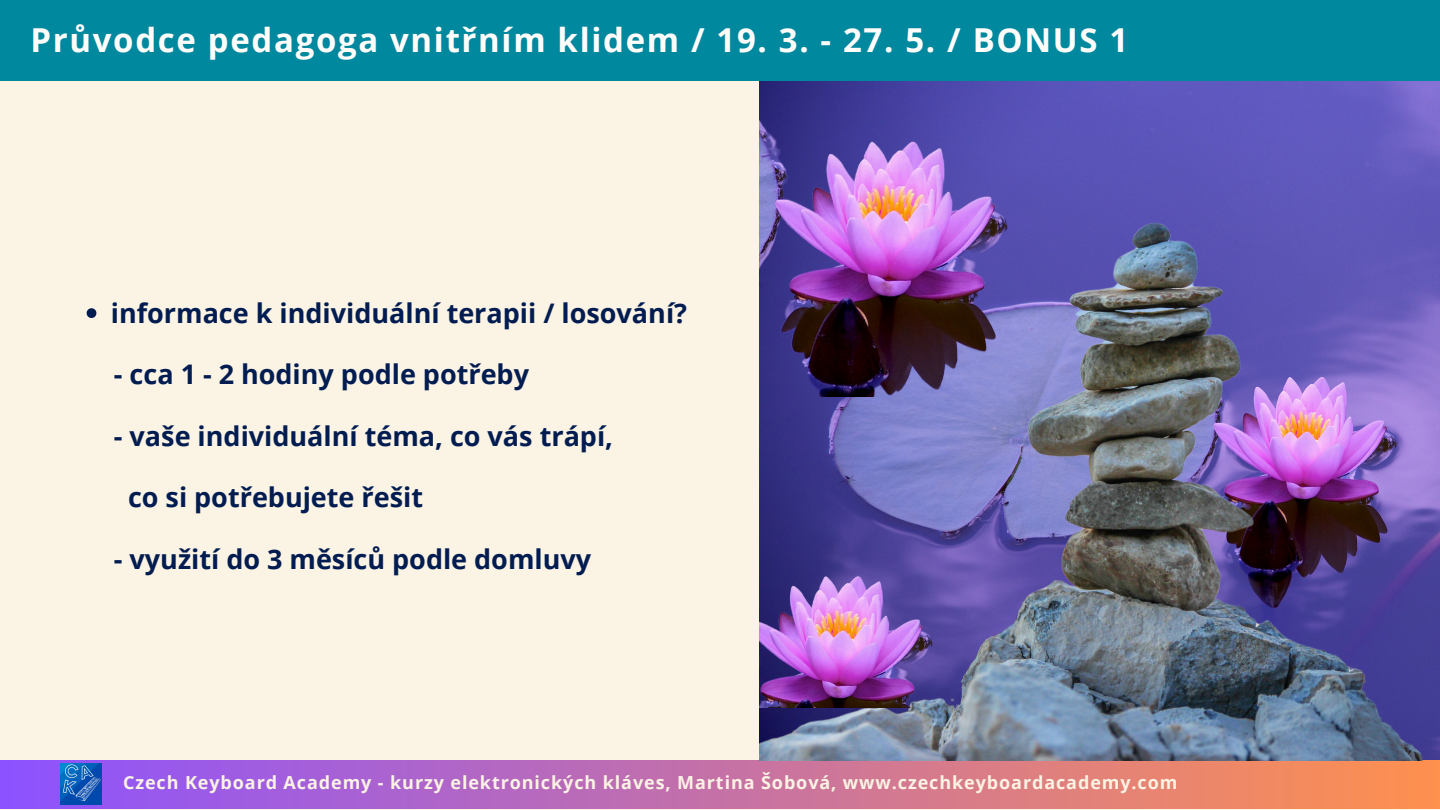
<style>
.page{position:relative;width:1440px;height:810px;background:#fbf3e4}
.page>*{position:absolute;margin:0;border:0;box-sizing:border-box;transform-origin:0 0}
.t1{font:700 33px "Open Sans";letter-spacing:.05em;color:#fffdfa}
.t2{font:700 27px "Open Sans";color:#011c50}
.t3{font:700 18px "Open Sans";letter-spacing:.05em;color:#fbf3e4}
</style>
<div class="page">
<img style="left:760px;top:81px;width:680px;height:31px">
<div style="left:0;top:760px;width:1440px;height:49px;background:linear-gradient(to right,#8752fd,#ff914f)"></div>
<img style="left:60px;top:763px;width:41px;height:41px">
<div style="left:0;top:0;width:1440px;height:81px;background:#00889f"></div>
<svg style="left:87px;top:308px;width:9px;height:10px"></svg>
<img style="left:760px;top:112px;width:680px;height:648px">
<img style="left:760px;top:121px;width:247px;height:276px">
<img style="left:760px;top:564px;width:176px;height:144px">
<h2 class="t1" style="left:31px;top:17px;width:1099px">Průvodce pedagoga vnitřním klidem / 19. 3. - 27. 5. / BONUS 1</h2>
<p class="t2" style="left:111px;top:294px;width:578px">informace k individuální terapii / losování?</p>
<p class="t2" style="left:114px;top:355px;width:417px">- cca 1 - 2 hodiny podle potřeby</p>
<p class="t2" style="left:114px;top:417px;width:501px">- vaše individuální téma, co vás trápí,</p>
<p class="t2" style="left:128px;top:478px;width:297px">co si potřebujete řešit</p>
<p class="t2" style="left:114px;top:540px;width:479px">- využití do 3 měsíců podle domluvy</p>
<p class="t3" style="left:123px;top:770px;width:1056px">Czech Keyboard Academy - kurzy elektronických kláves, Martina Šobová, www.czechkeyboardacademy.com</p>
</div>
